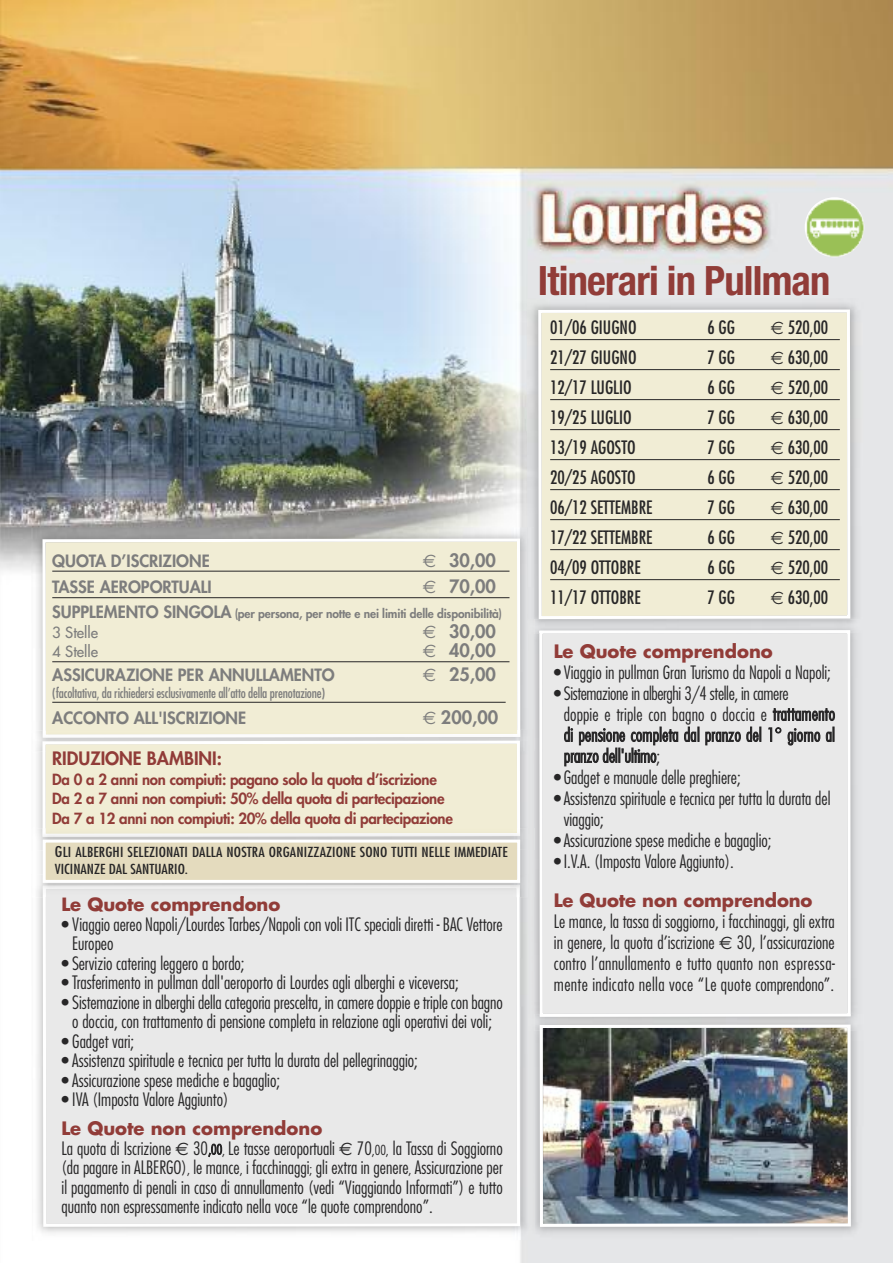
<style>
.page{position:relative;width:893px;height:1263px;background:#fff}
.page>*{position:absolute;margin:0;border:0;box-sizing:border-box;transform-origin:0 0}
.t1{font:700 condensed 40.5px "Helvetica Neue LT Std";letter-spacing:-.02em;color:#913c38}
.t2{font:300 condensed 18px/19.5px "Futura";color:#272627}
.t3{font:condensed 18px "Futura";color:#272627}
.t4{font:700 18px "Futura";color:#913c38}
.t5{font:800 18px "Futura";color:#7d7d7d}
.t6{font:800 18px "Futura";color:#913c38}
.t7{font:800 16.5px "Futura";color:#7d7d7d}
.t8{font:800 15px/19.5px "Futura";letter-spacing:-.02em;color:#913c38}
.t9{font:15px "Futura";color:#7d7d7d}
.t10{font:condensed 13.5px/16.5px "Futura";letter-spacing:.005em;color:#272627;scale:1.14 1}
.t11{font:condensed 13.5px "Futura";letter-spacing:-.015em;color:#7d7d7d}
.t12{font:800 12px "Futura";letter-spacing:-.01em;color:#7d7d7d}
.s1{font-family:"Euro Sans";font-weight:400}
.s2{font-size:16.5px}
.s3{font-size:14.55px}
.s4{font-weight:700;font-stretch:normal;color:#913c38}
.s5{font-family:"Euro Sans";font-weight:400;font-stretch:normal}
.s6{font-size:13.5px}
</style>
<div class="page">
<img style="left:0;top:0;width:893px;height:1263px">
<img style="left:31px;top:527px;width:496px;height:203px">
<div style="left:43px;top:539px;width:477px;height:191px;background:#f1edd5"></div>
<img style="left:31px;top:897px;width:498px;height:344px">
<div style="left:43px;top:897px;width:477px;height:330px;background:#e9e9e9"></div>
<hr style="left:52px;top:571px;width:457px;height:1px;background:#272627">
<hr style="left:52px;top:597px;width:457px;height:1px;background:#272627">
<hr style="left:52px;top:661px;width:457px;height:1px;background:#272627">
<hr style="left:52px;top:702px;width:454px;height:1px;background:#272627">
<img style="left:31px;top:730px;width:497px;height:167px">
<img style="left:32px;top:730px;width:495px;height:22px">
<img style="left:43px;top:730px;width:477px;height:7px">
<div style="left:42px;top:741px;width:478px;height:87px;background:#f1edd5"></div>
<div style="left:43px;top:885px;width:477px;height:12px;background:#e7e7e7"></div>
<img style="left:32px;top:828px;width:495px;height:22px">
<img style="left:43px;top:828px;width:477px;height:9px">
<div style="left:46px;top:842px;width:471px;height:38px;background:#e4dbbe"></div>
<div style="left:43px;top:839px;width:477px;height:44px;border:3px solid #fff"></div>
<img style="left:805px;top:197px;width:59px;height:60px;border-radius:50%">
<img style="left:534px;top:633px;width:331px;height:381px">
<img style="left:527px;top:633px;width:7px;height:217px">
<img style="left:528px;top:828px;width:6px;height:412px">
<img style="left:528px;top:874px;width:6px;height:23px">
<div style="left:539px;top:633px;width:312px;height:381px;background:#e9e9e9"></div>
<img style="left:529px;top:1014px;width:336px;height:227px">
<img style="left:540px;top:1014px;width:311px;height:3px">
<img style="left:540px;top:1024px;width:311px;height:203px">
<img style="left:527px;top:298px;width:338px;height:335px">
<img style="left:534px;top:619px;width:330px;height:14px">
<svg style="left:528px;top:620px;width:6px;height:13px"></svg>
<img style="left:539px;top:630px;width:311px;height:3px">
<svg style="left:538px;top:309px;width:312px;height:310px"></svg>
<hr style="left:550px;top:339px;width:290px;height:1px;background:#272627">
<hr style="left:550px;top:369px;width:290px;height:1px;background:#272627">
<hr style="left:550px;top:399px;width:290px;height:1px;background:#272627">
<hr style="left:550px;top:429px;width:290px;height:1px;background:#272627">
<hr style="left:550px;top:459px;width:290px;height:1px;background:#272627">
<hr style="left:550px;top:489px;width:290px;height:1px;background:#272627">
<hr style="left:550px;top:519px;width:290px;height:1px;background:#272627">
<hr style="left:550px;top:549px;width:290px;height:1px;background:#272627">
<hr style="left:550px;top:579px;width:290px;height:1px;background:#272627">
<svg style="left:771px;top:322px;width:12px;height:12px"></svg>
<svg style="left:771px;top:352px;width:12px;height:12px"></svg>
<svg style="left:771px;top:382px;width:12px;height:12px"></svg>
<svg style="left:771px;top:412px;width:12px;height:12px"></svg>
<svg style="left:771px;top:442px;width:12px;height:12px"></svg>
<svg style="left:771px;top:472px;width:12px;height:12px"></svg>
<svg style="left:771px;top:502px;width:12px;height:12px"></svg>
<svg style="left:771px;top:532px;width:12px;height:12px"></svg>
<svg style="left:771px;top:562px;width:12px;height:12px"></svg>
<svg style="left:771px;top:592px;width:12px;height:12px"></svg>
<p class="t7" style="left:52px;top:553px;width:159px">QUOTA D’ISCRIZIONE</p>
<p class="t5" style="left:423px;top:551px;width:74px"><span class="s1">€</span> 30,00</p>
<p class="t7" style="left:52px;top:579px;width:161px">TASSE AEROPORTUALI</p>
<p class="t5" style="left:423px;top:578px;width:74px"><span class="s1">€</span> 70,00</p>
<p class="t12" style="left:52px;top:608px;width:451px"><span class="s2">SUPPLEMENTO SINGOLA</span> (per persona, per notte e nei limiti delle disponibilità)</p>
<p class="t9" style="left:52px;top:625px;width:47px">3 Stelle</p>
<p class="t5" style="left:423px;top:622px;width:74px"><span class="s1">€</span> 30,00</p>
<p class="t9" style="left:52px;top:644px;width:47px">4 Stelle</p>
<p class="t5" style="left:423px;top:642px;width:74px"><span class="s1">€</span> 40,00</p>
<p class="t7" style="left:52px;top:667px;width:284px">ASSICURAZIONE PER ANNULLAMENTO</p>
<p class="t5" style="left:423px;top:666px;width:74px"><span class="s1">€</span> 25,00</p>
<p class="t11" style="left:52px;top:686px;width:274px">(facoltativa, da richiedersi esclusivamente all’atto della prenotazione)</p>
<p class="t7" style="left:52px;top:710px;width:195px">ACCONTO ALL'ISCRIZIONE</p>
<p class="t5" style="left:423px;top:709px;width:77px"><span class="s1">€</span> 200,00</p>
<p class="t6" style="left:52px;top:750px;width:171px">RIDUZIONE BAMBINI:</p>
<p class="t8" style="left:52px;top:770px;width:402px">Da 0 a 2 anni non compiuti: pagano solo la quota d’iscrizione<br>Da 2 a 7 anni non compiuti: 50% della quota di partecipazione<br>Da 7 a 12 anni non compiuti: 20% della quota di partecipazione</p>
<p class="t10" style="left:55px;top:845px;width:399px"><span class="s3">G</span>LI ALBERGHI SELEZIONATI DALLA NOSTRA ORGANIZZAZIONE SONO TUTTI NELLE IMMEDIATE<br>VICINANZE DAL SANTUARIO.</p>
<p class="t4" style="left:61px;top:896px;width:221px">Le Quote comprendono</p>
<p class="t2" style="left:72px;top:915px;width:432px;text-indent:-11px">• Viaggio aereo Napoli/Lourdes Tarbes/Napoli con voli ITC speciali diretti - BAC Vettore<br>Europeo</p>
<p class="t2" style="left:62px;top:954px;width:185px">• Servizio catering leggero a bordo;</p>
<p class="t2" style="left:62px;top:974px;width:399px">• Trasferimento in pullman dall'aeroporto di Lourdes agli alberghi e viceversa;</p>
<p class="t2" style="left:62px;top:993px;width:443px;text-align:center">• Sistemazione in alberghi della categoria prescelta, in camere doppie e triple con bagno o doccia, con trattamento di pensione completa in relazione agli operativi dei voli;</p>
<p class="t2" style="left:62px;top:1032px;width:74px">• Gadget vari;</p>
<p class="t2" style="left:62px;top:1052px;width:358px">• Assistenza spirituale e tecnica per tutta la durata del pellegrinaggio;</p>
<p class="t2" style="left:62px;top:1071px;width:220px">• Assicurazione spese mediche e bagaglio;</p>
<p class="t2" style="left:62px;top:1091px;width:168px">• IVA (Imposta Valore Aggiunto)</p>
<p class="t2" style="left:61px;top:1120px;width:443px"><span class="s4">Le Quote non comprendono<br></span>La quota di Iscrizione <span class="s5">€</span> 30<span class="s6">,00,</span> Le tasse aeroportuali <span class="s5">€</span> 70<span class="s6">,00,</span> la Tassa di Soggiorno (da pagare in ALBERGO)<span class="s6">,</span> le mance<span class="s6">,</span> i facchinaggi<span class="s6">;</span> gli extra in genere<span class="s6">,</span> Assicurazione per il pagamento di penali in caso di annullamento (vedi “Viaggiando Informati”) e tutto quanto non espressamente indicato nella voce “le quote comprendono”.</p>
<h1 class="t1" style="left:538px;top:266px;width:294px">Itinerari in Pullman</h1>
<p class="t3" style="left:550px;top:319px;width:88px">01/06 GIUGNO</p>
<p class="t3" style="left:707px;top:319px;width:29px">6GG</p>
<p class="t3" style="left:788px;top:319px;width:42px">520,00</p>
<p class="t3" style="left:550px;top:349px;width:88px">21/27 GIUGNO</p>
<p class="t3" style="left:707px;top:349px;width:29px">7GG</p>
<p class="t3" style="left:788px;top:349px;width:42px">630,00</p>
<p class="t3" style="left:550px;top:379px;width:83px">12/17 LUGLIO</p>
<p class="t3" style="left:707px;top:379px;width:29px">6GG</p>
<p class="t3" style="left:788px;top:379px;width:42px">520,00</p>
<p class="t3" style="left:550px;top:409px;width:83px">19/25 LUGLIO</p>
<p class="t3" style="left:707px;top:409px;width:29px">7GG</p>
<p class="t3" style="left:788px;top:409px;width:42px">630,00</p>
<p class="t3" style="left:550px;top:439px;width:87px">13/19 AGOSTO</p>
<p class="t3" style="left:707px;top:439px;width:29px">7GG</p>
<p class="t3" style="left:788px;top:439px;width:42px">630,00</p>
<p class="t3" style="left:550px;top:469px;width:87px">20/25 AGOSTO</p>
<p class="t3" style="left:707px;top:469px;width:29px">6GG</p>
<p class="t3" style="left:788px;top:469px;width:42px">520,00</p>
<p class="t3" style="left:550px;top:499px;width:104px">06/12 SETTEMBRE</p>
<p class="t3" style="left:707px;top:499px;width:29px">7GG</p>
<p class="t3" style="left:788px;top:499px;width:42px">630,00</p>
<p class="t3" style="left:550px;top:529px;width:104px">17/22 SETTEMBRE</p>
<p class="t3" style="left:707px;top:529px;width:29px">6GG</p>
<p class="t3" style="left:788px;top:529px;width:42px">520,00</p>
<p class="t3" style="left:550px;top:559px;width:92px">04/09 OTTOBRE</p>
<p class="t3" style="left:707px;top:559px;width:29px">6GG</p>
<p class="t3" style="left:788px;top:559px;width:42px">520,00</p>
<p class="t3" style="left:550px;top:589px;width:92px">11/17 OTTOBRE</p>
<p class="t3" style="left:707px;top:589px;width:29px">7GG</p>
<p class="t3" style="left:788px;top:589px;width:42px">630,00</p>
<p class="t4" style="left:554px;top:643px;width:221px">Le Quote comprendono</p>
<p class="t2" style="left:554px;top:664px;width:279px">• Viaggio in pullman Gran Turismo da Napoli a Napoli;</p>
<p class="t2" style="left:564px;top:684px;width:273px;line-height:20.9px;text-indent:-10px">• Sistemazione in alberghi 3/4 stelle, in camere<br>doppie e triple con bagno o doccia e trattamento di pensione completa dal pranzo del 1° giorno al pranzo dell'ultimo;</p>
<p class="t2" style="left:554px;top:769px;width:188px">• Gadget e manuale delle preghiere;</p>
<p class="t2" style="left:564px;top:789px;width:268px;line-height:21px;text-indent:-10px">• Assistenza spirituale e tecnica per tutta la durata del viaggio;</p>
<p class="t2" style="left:554px;top:832px;width:219px">• Assicurazione spese mediche e bagaglio;</p>
<p class="t2" style="left:554px;top:853px;width:182px">• I.V.A. (Imposta Valore Aggiunto).</p>
<p class="t4" style="left:554px;top:892px;width:260px">Le Quote non comprendono</p>
<p class="t2" style="left:554px;top:912px;width:283px;line-height:21px;text-align:justify">Le mance, la tassa di soggiorno, i facchinaggi, gli extra in genere, la quota d’iscrizione <span class="s5">€</span> 30, l’assicurazione contro l’annullamento e tutto quanto non espressa&shy;mente indicato nella voce “Le quote comprendono”.</p>
</div>
